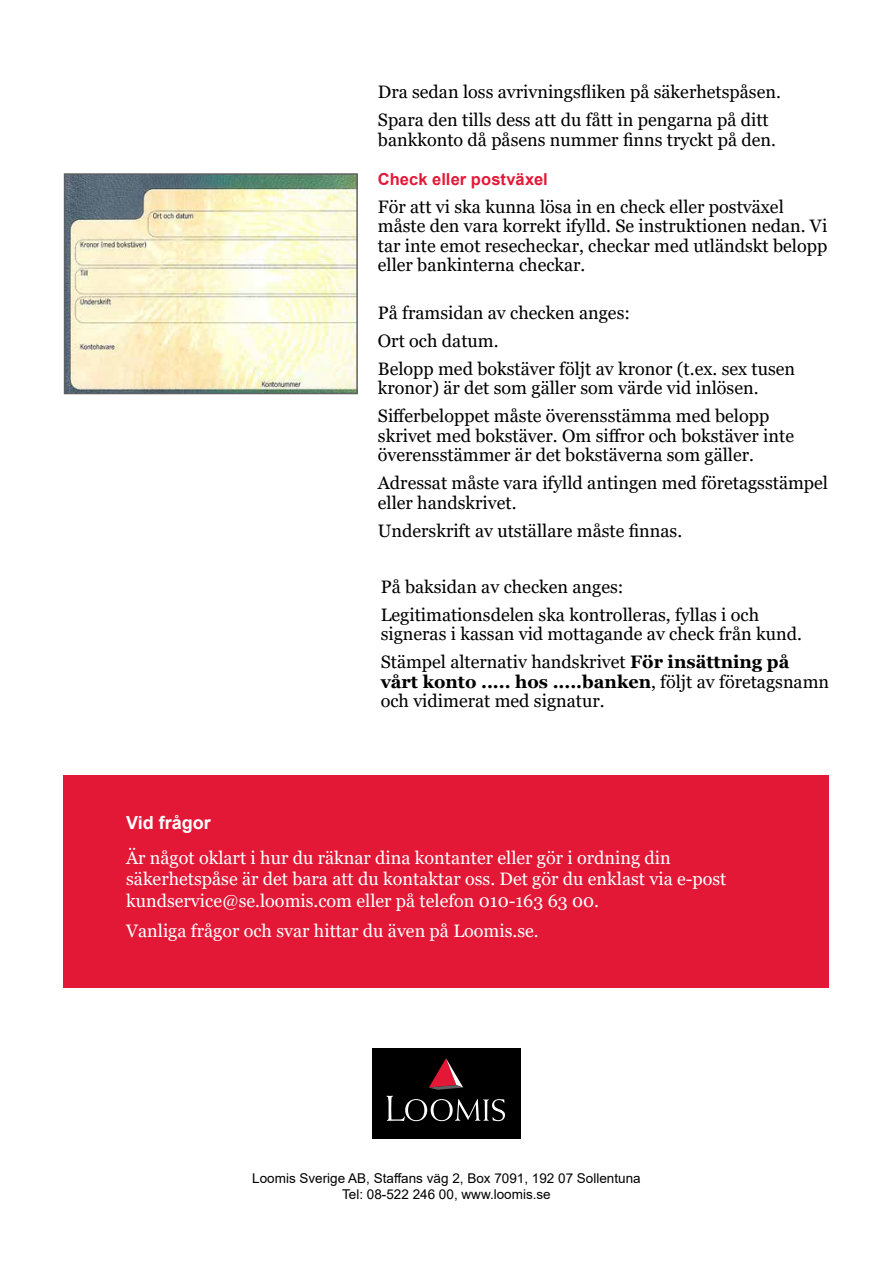
<style>
.page{position:relative;width:893px;height:1263px;background:#fff}
.page>*{position:absolute;margin:0;border:0;box-sizing:border-box;transform-origin:0 0}
.t1{font:18px/28px "Georgia";color:#000}
.t2{font:18px/21.6px "Georgia";color:#fff}
.t3{font:700 18px "Arial";color:#fff}
.t4{font:700 16.5px "Arial";letter-spacing:.005em;color:#e31837}
.t5{font:13.5px/16.2px "Arial";color:#000;text-align:center}
.s1{font-weight:700}
</style>
<div class="page">
<img style="left:67px;top:176px;width:288px;height:215px">
<div style="left:64px;top:173px;width:294px;height:221px;border:2px solid #5f6062"></div>
<div style="left:372px;top:1048px;width:149px;height:90px;background:#000"></div>
<svg style="left:386px;top:1096px;width:119px;height:25px"></svg>
<svg style="left:429px;top:1058px;width:34px;height:32px"></svg>
<div style="left:64px;top:775px;width:765px;height:213px;background:#e31837"></div>
<p class="t1" style="left:378px;top:78px;width:404px">Dra sedan loss avrivningsfliken på säkerhetspåsen.<br>Spara den tills dess att du fått in pengarna på ditt</p>
<p class="t1" style="left:378px;top:126px;width:400px">bankkonto då påsens nummer finns tryckt på den.</p>
<p class="t4" style="left:378px;top:167px;width:171px">Check eller postväxel</p>
<p class="t1" style="left:378px;top:197px;width:451px;line-height:19.5px">För att vi ska kunna lösa in en check eller postväxel måste den vara korrekt ifylld. Se instruktionen nedan. Vi tar inte emot resecheckar, checkar med utländskt belopp eller bankinterna checkar.</p>
<p class="t1" style="left:378px;top:299px;width:419px">På framsidan av checken anges:<br>Ort och datum.<br>Belopp med bokstäver följt av kronor (t.ex. sex tusen</p>
<p class="t1" style="left:378px;top:374px;width:393px">kronor) är det som gäller som värde vid inlösen.<br>Sifferbeloppet måste överensstämma med belopp</p>
<p class="t1" style="left:378px;top:426px;width:418px;line-height:19.5px">skrivet med bokstäver. Om siffror och bokstäver inte överensstämmer är det bokstäverna som gäller.</p>
<p class="t1" style="left:378px;top:474px;width:452px;line-height:19.5px">Adressat måste vara ifylld antingen med företagsstämpel eller handskrivet.</p>
<p class="t1" style="left:378px;top:517px;width:306px">Underskrift av utställare måste finnas.</p>
<p class="t1" style="left:381px;top:573px;width:380px">På baksidan av checken anges:<br>Legitimationsdelen ska kontrolleras, fyllas i och</p>
<p class="t1" style="left:381px;top:620px;width:423px">signeras i kassan vid mottagande av check från kund.<br>Stämpel alternativ handskrivet <span class="s1">För insättning på</span></p>
<p class="t1" style="left:381px;top:672px;width:450px;line-height:19.5px"><span class="s1">vårt konto ..... hos .....banken</span>, följt av företagsnamn och vidimerat med signatur.</p>
<p class="t3" style="left:126px;top:810px;width:86px">Vid frågor</p>
<p class="t2" style="left:126px;top:847px;width:602px">Är något oklart i hur du räknar dina kontanter eller gör i ordning din säkerhetspåse är det bara att du kontaktar oss. Det gör du enklast via e-post kundservice@se.loomis.com eller på telefon 010-163 63 00.</p>
<p class="t2" style="left:126px;top:920px;width:414px">Vanliga frågor och svar hittar du även på Loomis.se.</p>
<p class="t5" style="left:252px;top:1170px;width:390px">Loomis Sverige AB, Staffans väg 2, Box 7091, 192 07 Sollentuna<br>Tel: 08-522 246 00, www.loomis.se</p>
</div>
